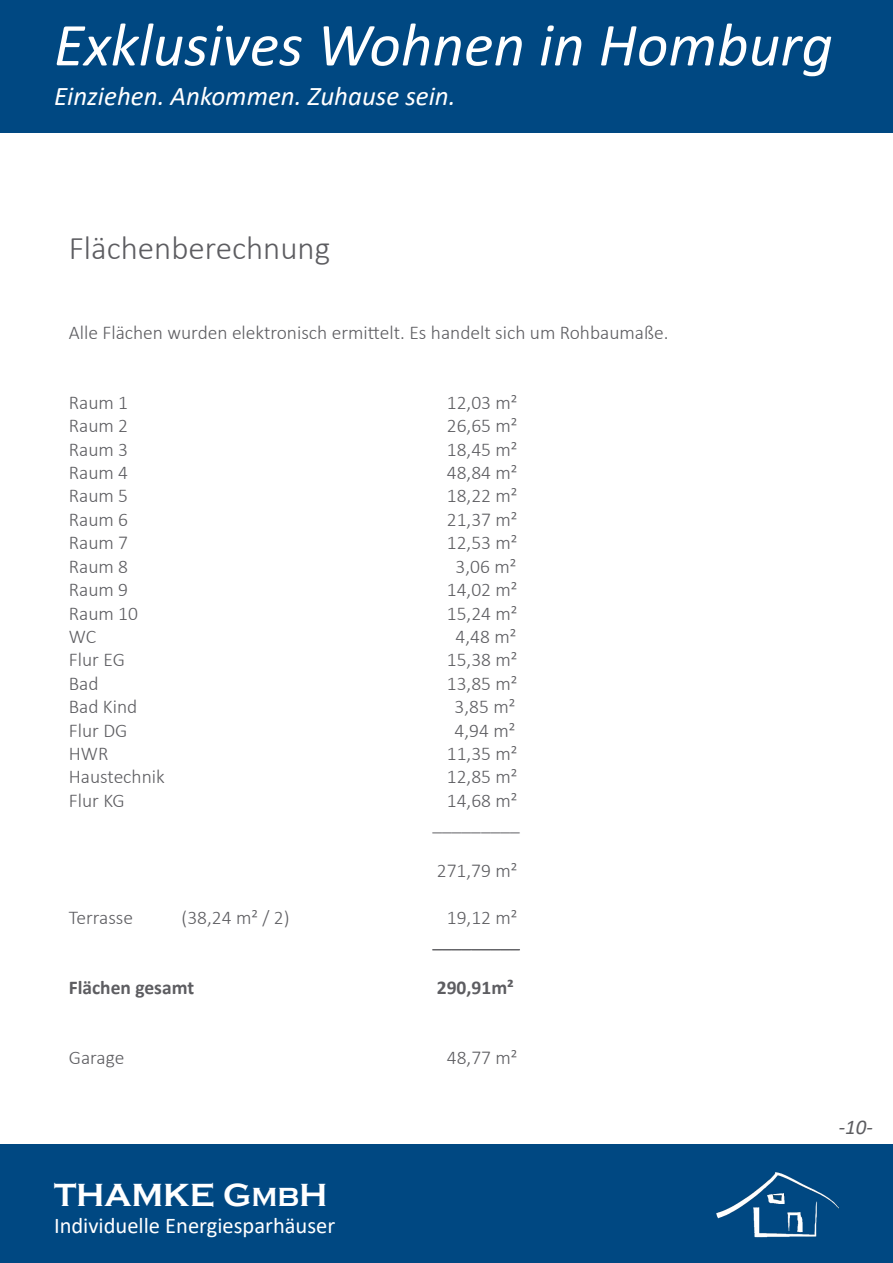
<style>
.page{position:relative;width:893px;height:1263px;background:#fff}
.page>*{position:absolute;margin:0;border:0;box-sizing:border-box;transform-origin:0 0}
.t1{font:italic 61.5px "Calibri";color:#fff}
.t2{font:300 33px "Calibri";color:#5d5d61}
.t3{font:700 33px "Copperplate Gothic";color:#fff}
.t4{font:italic 27px "Calibri";color:#fff}
.t5{font:22.5px "Calibri";color:#fff}
.t6{font:italic 21px "Calibri";color:#5d5d61}
.t7{font:300 19.5px "Calibri";color:#5d5d61}
.t8{font:700 19.5px "Calibri";color:#5d5d61}
.s1{font-size:27px}
</style>
<div class="page">
<div style="left:0;top:0;width:893px;height:133px;background:#004882"></div>
<div style="left:0;top:1144px;width:893px;height:119px;background:#004882"></div>
<img style="left:716px;top:1172px;width:123px;height:66px">
<hr style="left:432px;top:949px;width:88px;height:1px;background:#5d5d61">
<h1 class="t1" style="left:54px;top:2px;width:780px">Exklusives Wohnen in Homburg</h1>
<h3 class="t4" style="left:54px;top:77px;width:403px">Einziehen. Ankommen. Zuhause sein.</h3>
<p class="t2" style="left:69px;top:227px;width:263px">Flächenberechnung</p>
<p class="t7" style="left:69px;top:320px;width:601px">Alle Flächen wurden elektronisch ermittelt. Es handelt sich um Rohbaumaße.</p>
<p class="t7" style="left:69px;top:390px;width:61px">Raum 1</p>
<p class="t7" style="left:447px;top:390px;width:72px">12,03 m²</p>
<p class="t7" style="left:69px;top:414px;width:61px">Raum 2</p>
<p class="t7" style="left:447px;top:414px;width:72px">26,65 m²</p>
<p class="t7" style="left:69px;top:437px;width:61px">Raum 3</p>
<p class="t7" style="left:447px;top:437px;width:72px">18,45 m²</p>
<p class="t7" style="left:69px;top:460px;width:61px">Raum 4</p>
<p class="t7" style="left:447px;top:460px;width:72px">48,84 m²</p>
<p class="t7" style="left:69px;top:484px;width:61px">Raum 5</p>
<p class="t7" style="left:447px;top:484px;width:72px">18,22 m²</p>
<p class="t7" style="left:69px;top:507px;width:61px">Raum 6</p>
<p class="t7" style="left:447px;top:507px;width:72px">21,37 m²</p>
<p class="t7" style="left:69px;top:531px;width:61px">Raum 7</p>
<p class="t7" style="left:447px;top:531px;width:72px">12,53 m²</p>
<p class="t7" style="left:69px;top:554px;width:61px">Raum 8</p>
<p class="t7" style="left:456px;top:554px;width:62px">3,06 m²</p>
<p class="t7" style="left:69px;top:577px;width:61px">Raum 9</p>
<p class="t7" style="left:447px;top:577px;width:72px">14,02 m²</p>
<p class="t7" style="left:69px;top:601px;width:71px">Raum 10</p>
<p class="t7" style="left:447px;top:601px;width:72px">15,24 m²</p>
<p class="t7" style="left:69px;top:624px;width:29px">WC</p>
<p class="t7" style="left:456px;top:624px;width:62px">4,48 m²</p>
<p class="t7" style="left:69px;top:648px;width:58px">Flur EG</p>
<p class="t7" style="left:447px;top:648px;width:72px">15,38 m²</p>
<p class="t7" style="left:69px;top:671px;width:31px">Bad</p>
<p class="t7" style="left:447px;top:671px;width:72px">13,85 m²</p>
<p class="t7" style="left:69px;top:694px;width:70px">Bad Kind</p>
<p class="t7" style="left:454px;top:694px;width:62px">3,85 m²</p>
<p class="t7" style="left:69px;top:718px;width:60px">Flur DG</p>
<p class="t7" style="left:454px;top:718px;width:62px">4,94 m²</p>
<p class="t7" style="left:69px;top:741px;width:41px">HWR</p>
<p class="t7" style="left:447px;top:741px;width:72px">11,35 m²</p>
<p class="t7" style="left:69px;top:765px;width:98px">Haustechnik</p>
<p class="t7" style="left:447px;top:765px;width:72px">12,85 m²</p>
<p class="t7" style="left:69px;top:788px;width:57px">Flur KG</p>
<p class="t7" style="left:447px;top:788px;width:72px">14,68 m²</p>
<p class="t7" style="left:432px;top:811px;width:89px">_________</p>
<p class="t7" style="left:437px;top:858px;width:82px">271,79 m²</p>
<p class="t7" style="left:69px;top:905px;width:66px">Terrasse</p>
<p class="t7" style="left:182px;top:905px;width:110px">(38,24 m² / 2)</p>
<p class="t7" style="left:447px;top:905px;width:72px">19,12 m²</p>
<p class="t7" style="left:432px;top:928px;width:89px">_________</p>
<p class="t8" style="left:69px;top:974px;width:127px">Flächen gesamt</p>
<p class="t8" style="left:437px;top:974px;width:78px">290,91m²</p>
<p class="t7" style="left:69px;top:1045px;width:57px">Garage</p>
<p class="t7" style="left:447px;top:1045px;width:72px">48,77 m²</p>
<h2 class="t3" style="left:54px;top:1177px;width:275px">THAMKE G<span class="s1">MB</span>H</h2>
<p class="t5" style="left:54px;top:1210px;width:283px">Individuelle Energiesparhäuser</p>
<p class="t6" style="left:839px;top:1112px;width:36px">-10-</p>
</div>
